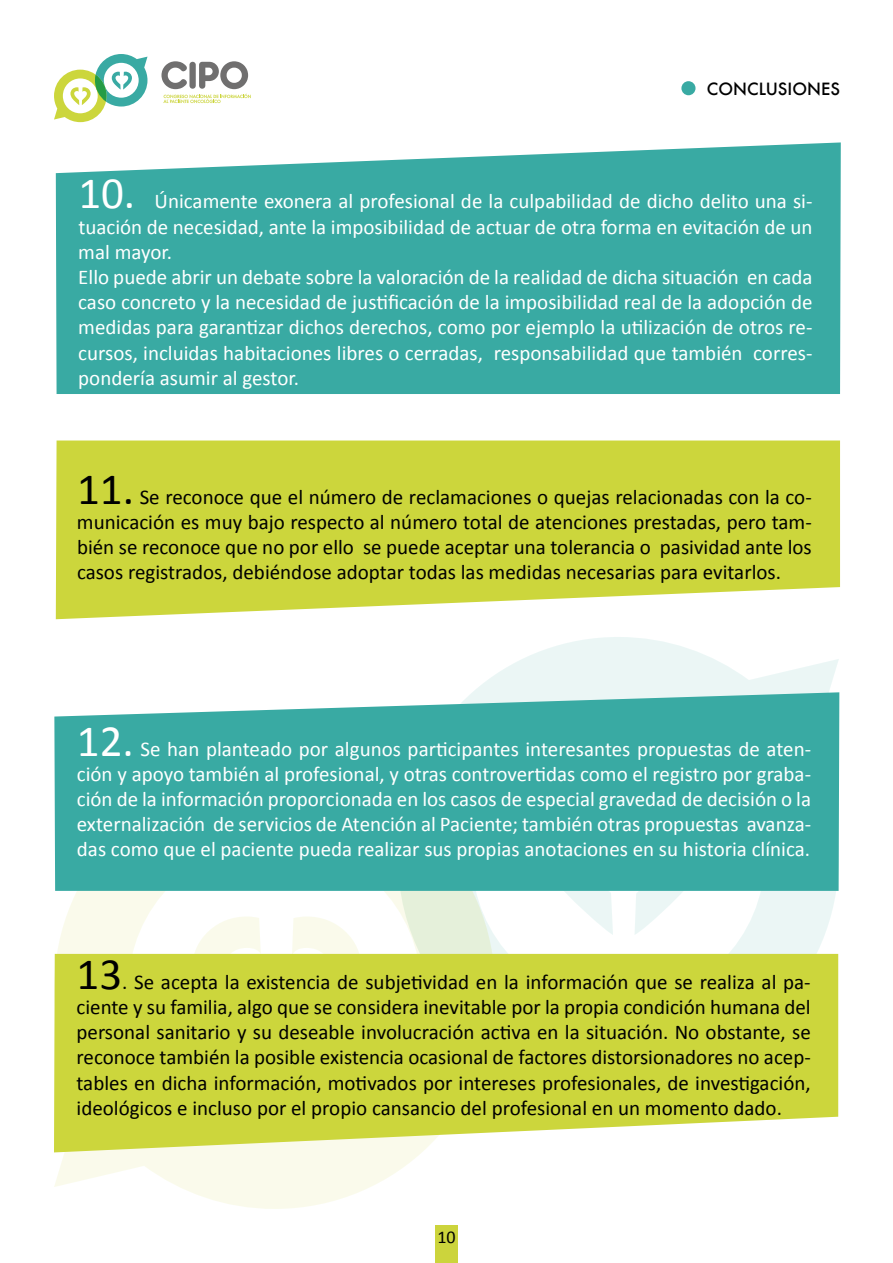
<style>
.page{position:relative;width:893px;height:1263px;background:#fff}
.page>*{position:absolute;margin:0;border:0;box-sizing:border-box;transform-origin:0 0}
.t1{font:21px/25.2px "Calibri";color:#fff;text-align:justify}
.t2{font:21px/25.2px "Calibri";color:#000;text-align:justify}
.t3{font:18px "Calibri";color:#000}
.t4{font:500 16.5px "Futura";color:#000}
.s1{font-size:45px}
</style>
<div class="page">
<div style="left:435px;top:1225px;width:23px;height:38px;background:#ccd43c"></div>
<svg style="left:54px;top:891px;width:368px;height:318px;fill:#fafbed"></svg>
<svg style="left:473px;top:637px;width:366px;height:441px;fill:#eef7f5"></svg>
<svg style="left:398px;top:891px;width:97px;height:63px"></svg>
<svg style="left:192px;top:916px;width:74px;height:38px"></svg>
<svg style="left:288px;top:916px;width:74px;height:38px"></svg>
<svg style="left:634px;top:891px;width:74px;height:44px"></svg>
<svg style="left:539px;top:891px;width:74px;height:44px"></svg>
<svg style="left:161px;top:61px;width:90px;height:42px"></svg>
<svg style="left:54px;top:54px;width:94px;height:68px"></svg>
<svg style="left:54px;top:954px;width:784px;height:198px;background:#d0d94c"></svg>
<div style="left:681px;top:81px;width:14px;height:14px;background:#39aaa3;border-radius:50%"></div>
<svg style="left:54px;top:692px;width:785px;height:199px;background:#45afa8"></svg>
<svg style="left:56px;top:440px;width:784px;height:179px;background:#d0d94e"></svg>
<div style="left:56px;top:142px;width:785px;height:252px;background:#39aaa3"></div>
<p class="t4" style="left:707px;top:77px;width:135px">CONCLUSIONES</p>
<p class="t1" style="left:78px;top:189px;width:736px;text-align:left"><span class="s1">10.</span> Ú nicamente exonera al profesional de la culpabilidad de dicho delito una si&shy;tuación de necesidad, ante la imposibilidad de actuar de otra forma en evitación de un mal mayor.<br>Ello puede abrir un debate sobre la valoración de la realidad de dicha situación en cada caso concreto y la necesidad de justificación de la imposibilidad real de la adopción de medidas para garantizar dichos derechos, como por ejemplo la utilización de otros re&shy;cursos, incluidas habitaciones libres o cerradas, responsabilidad que también corres&shy;pondería asumir al gestor.</p>
<p class="t2" style="left:77px;top:484px;width:736px"><span class="s1">11.</span> Se reconoce que el número de reclamaciones o quejas relacionadas con la co&shy;municación es muy bajo respecto al número total de atenciones prestadas, pero tam&shy;bién se reconoce que no por ello se puede aceptar una tolerancia o pasividad ante los casos registrados, debiéndose adoptar todas las medidas necesarias para evitarlos.</p>
<p class="t1" style="left:77px;top:736px;width:736px"><span class="s1">12.</span> Se han planteado por algunos participantes interesantes propuestas de aten&shy;ción y apoyo también al profesional, y otras controvertidas como el registro por graba&shy;ción de la información proporcionada en los casos de especial gravedad de decisión o la externalización de servicios de Atención al Paciente; también otras propuestas avanza&shy;das como que el paciente pueda realizar sus propias anotaciones en su historia clínica.</p>
<p class="t2" style="left:77px;top:969px;width:736px"><span class="s1">13</span>. Se acepta la existencia de subjetividad en la información que se realiza al pa&shy;ciente y su familia, algo que se considera inevitable por la propia condición humana del personal sanitario y su deseable involucración activa en la situación. No obstante, se reconoce también la posible existencia ocasional de factores distorsionadores no acep&shy;tables en dicha información, motivados por intereses profesionales, de investigación, ideológicos e incluso por el propio cansancio del profesional en un momento dado.</p>
<p class="t3" style="left:437px;top:1226px;width:20px">10</p>
</div>
